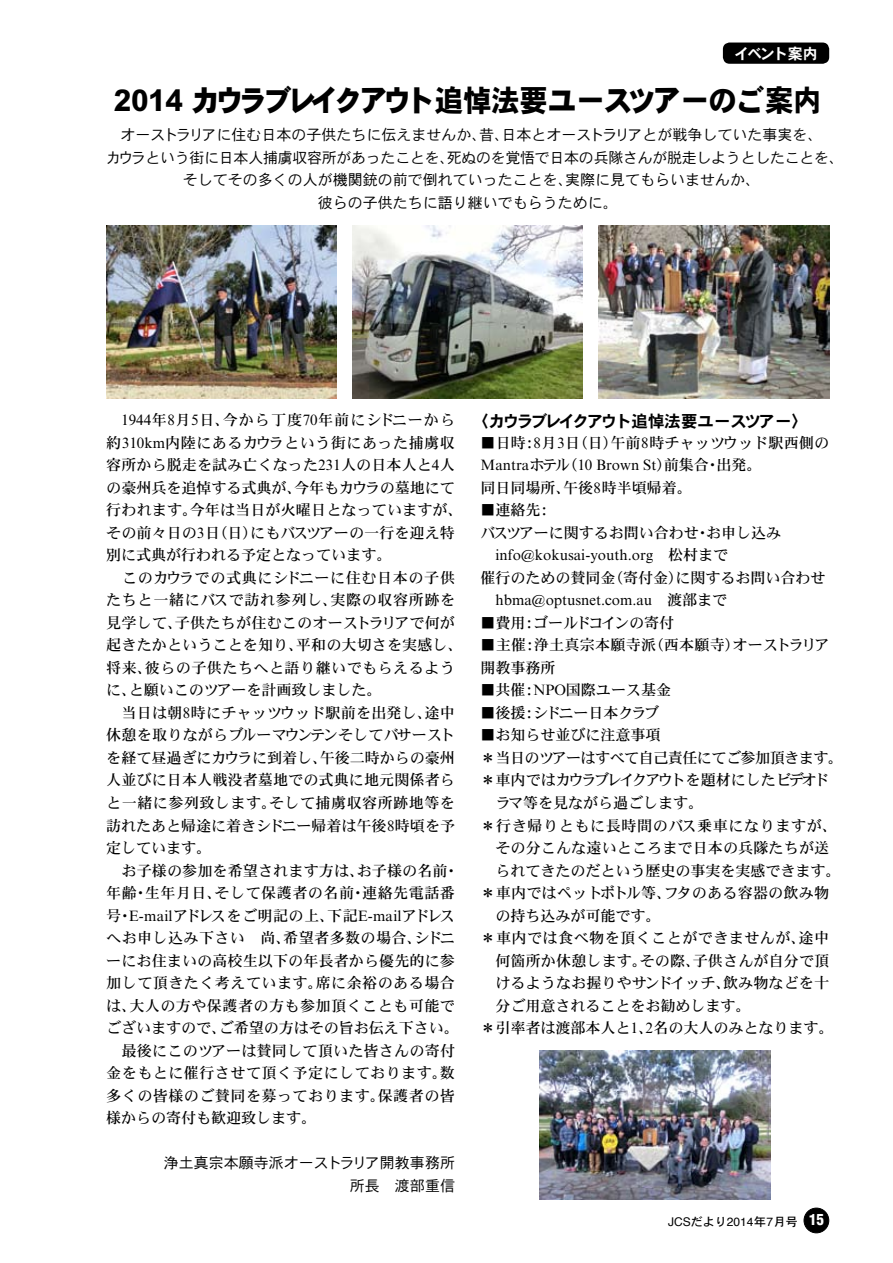
<style>
.page{position:relative;width:893px;height:1263px;background:#fff}
.page>*{position:absolute;margin:0;border:0;box-sizing:border-box;transform-origin:0 0}
.t1{font:30px "DFHS Gothic W9";letter-spacing:-.01em;color:#000;scale:.95 1}
.t2{font:16.5px "DFHS Gothic W7";letter-spacing:-.15em;color:#000}
.t3{font:15px/22.5px "DFHS Mincho W5";letter-spacing:.01em;color:#000}
.t4{font:15px/22.5px "DFHS Gothic W3";color:#000;text-align:right}
.t5{font:15px "DFHS Gothic W3";letter-spacing:-.02em;color:#000}
.t6{font:15px "DFHS Mincho W5";letter-spacing:-.03em;color:#000}
.t7{font:15px "DFHS Mincho W5";letter-spacing:-.15em;color:#000}
.t8{font:15px "DFHS Mincho W5";letter-spacing:.045em;color:#000}
.t9{font:15px "DFHS Mincho W5";letter-spacing:.035em;color:#000}
.t10{font:15px "DFHS Gothic W7";letter-spacing:-.15em;color:#fff}
.t11{font:12px "Helvetica";color:#000}
.s1{font-family:"DFHS Gothic W5"}
.s2{font-weight:900;font-stretch:condensed;font-size:15px;color:#fff}
</style>
<div class="page">
<div style="left:804px;top:1208px;width:25px;height:25px;background:#000;border-radius:50%"></div>
<div style="left:804px;top:1208px;width:25px;height:25px;border:1px solid #000;border-radius:50%"></div>
<div style="left:723px;top:43px;width:106px;height:21px;background:#000;border-radius:7px"></div>
<img style="left:106px;top:225px;width:231px;height:173px">
<img style="left:353px;top:225px;width:230px;height:173px">
<img style="left:599px;top:225px;width:230px;height:173px">
<img style="left:540px;top:1050px;width:230px;height:149px">
<p class="t10" style="left:734px;top:46px;width:85px">イベント案内</p>
<h1 class="t1" style="left:114px;top:85px;width:747px">2014 カウラブレイクアウト追悼法要ユースツアーのご案内</h1>
<p class="t4" style="left:120px;top:124px;width:703px">オーストラリアに住む日本の子供たちに伝えませんか、昔、日本とオーストラリアとが戦争していた事実を、</p>
<p class="t5" style="left:106px;top:150px;width:739px">カウラという街に日本人捕虜収容所があったことを、死ぬのを覚悟で日本の兵隊さんが脱走しようとしたことを、</p>
<p class="t4" style="left:183px;top:169px;width:579px">そしてその多くの人が機関銃の前で倒れていったことを、実際に見てもらいませんか、</p>
<p class="t4" style="left:318px;top:191px;width:301px">彼らの子供たちに語り継いでもらうために。</p>
<p class="t3" style="left:106px;top:409px;width:358px">　1944年8月5日、今から丁度70年前にシドニーから約310km内陸にあるカウラという街にあった捕虜収容所から脱走を試み亡くなった231人の日本人と4人の豪州兵を追悼する式典が、今年もカウラの墓地にて行われます。今年は当日が火曜日となっていますが、その前々日の3日（日）にもバスツアーの一行を迎え特別に式典が行われる予定となっています。<br>　このカウラでの式典にシドニーに住む日本の子供たちと一緒にバスで訪れ参列し、実際の収容所跡を見学して、子供たちが住むこのオーストラリアで何が起きたかということを知り、平和の大切さを実感し、将来、彼らの子供たちへと語り継いでもらえるように、と願いこのツアーを計画致しました。<br>　当日は朝8時にチャッツウッド駅前を出発し、途中休憩を取りながらブルーマウンテンそしてバサーストを経て昼過ぎにカウラに到着し、午後二時からの豪州人並びに日本人戦没者墓地での式典に地元関係者らと一緒に参列致します。そして捕虜収容所跡地等を訪れたあと帰途に着きシドニー帰着は午後8時頃を予定しています。<br>　お子様の参加を希望されます方は、お子様の名前・年齢・生年月日、そして保護者の名前・連絡先電話番号・E-mailアドレスをご明記の上、下記E-mailアドレスへお申し込み下さい　尚、希望者多数の場合、シドニーにお住まいの高校生以下の年長者から優先的に参加して頂きたく考えています。席に余裕のある場合は、大人の方や保護者の方も参加頂くことも可能でございますので、ご希望の方はその旨お伝え下さい。　最後にこのツアーは賛同して頂いた皆さんの寄付金をもとに催行させて頂く予定にしております。数多くの皆様のご賛同を募っております。保護者の皆様からの寄付も歓迎致します。</p>
<p class="t4" style="left:164px;top:1152px;width:293px">浄土真宗本願寺派オーストラリア開教事務所所長　渡部重信</p>
<p class="t2" style="left:472px;top:413px;width:337px">〈カウラブレイクアウト追悼法要ユースツアー〉</p>
<p class="t3" style="left:480px;top:432px;width:350px">■日時：8月3日（日）午前8時チャッツウッド駅西側の<br>Mantraホテル（10 Brown St）前集合・出発。<br>同日同場所、午後8時半頃帰着。</p>
<p class="t3" style="left:480px;top:499px;width:347px">■連絡先：<br>バスツアーに関するお問い合わせ・お申し込み　info@kokusai-youth.org　松村まで<br>催行のための賛同金（寄付金）に関するお問い合わせ　hbma@optusnet.com.au　渡部まで</p>
<p class="t3" style="left:480px;top:612px;width:195px">■費用：ゴールドコインの寄付</p>
<p class="t3" style="left:480px;top:634px;width:350px">■主催：浄土真宗本願寺派（西本願寺）オーストラリア開教事務所</p>
<p class="t3" style="left:480px;top:679px;width:192px">■共催：NPO国際ユース基金</p>
<p class="t3" style="left:480px;top:702px;width:180px">■後援：シドニー日本クラブ</p>
<p class="t3" style="left:480px;top:724px;width:181px">■お知らせ並びに注意事項</p>
<p class="t6" style="left:480px;top:750px;width:364px">＊当日のツアーはすべて自己責任にてご参加頂きます。</p>
<p class="t7" style="left:480px;top:772px;width:350px">＊車内ではカウラブレイクアウトを題材にしたビデオド</p>
<p class="t3" style="left:495px;top:792px;width:209px">ラマ等を見ながら過ごします。</p>
<p class="t8" style="left:480px;top:817px;width:358px">＊行き帰りともに長時間のバス乗車になりますが、</p>
<p class="t3" style="left:495px;top:837px;width:335px">その分こんな遠いところまで日本の兵隊たちが送</p>
<p class="t3" style="left:495px;top:859px;width:346px">られてきたのだという歴史の事実を実感できます。</p>
<p class="t3" style="left:480px;top:882px;width:350px">＊車内ではペットボトル等、フタのある容器の飲み物</p>
<p class="t3" style="left:495px;top:904px;width:166px">の持ち込みが可能です。</p>
<p class="t9" style="left:480px;top:930px;width:350px">＊車内では食べ物を頂くことができませんが、途中</p>
<p class="t3" style="left:495px;top:949px;width:335px">何箇所か休憩します。その際、子供さんが自分で頂</p>
<p class="t3" style="left:495px;top:972px;width:335px">けるようなお握りやサンドイッチ、飲み物などを十</p>
<p class="t3" style="left:495px;top:994px;width:256px">分ご用意されることをお勧めします。</p>
<p class="t3" style="left:480px;top:1017px;width:355px">＊引率者は渡部本人と1、2名の大人のみとなります。</p>
<p class="t11" style="left:668px;top:1212px;width:157px">JCS<span class="s1">だより</span>2014<span class="s1">年</span>7<span class="s1">月号</span> <span class="s2">15</span></p>
</div>
